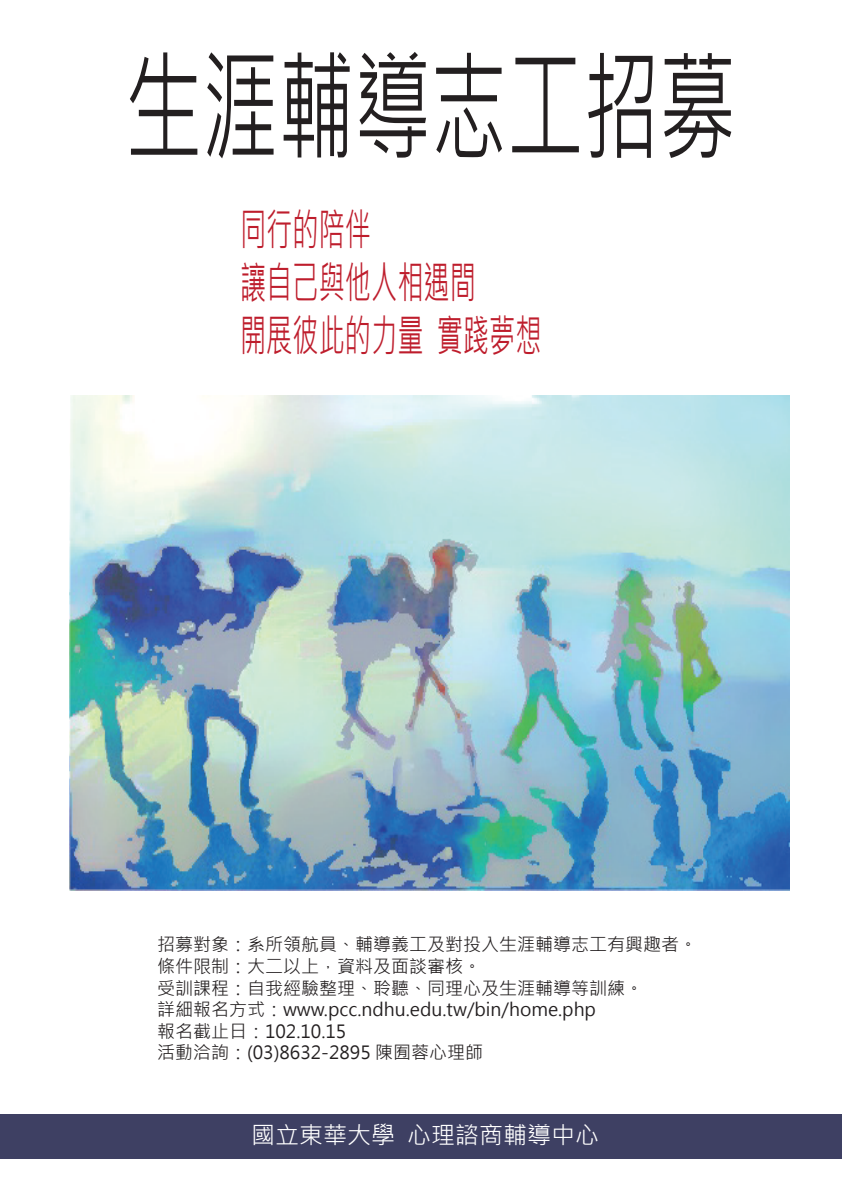
<style>
.page{position:relative;width:842px;height:1191px;background:#fff}
.page>*{position:absolute;margin:0;border:0;box-sizing:border-box;transform-origin:0 0}
.t1{font:120px "Microsoft Jheng Hei";color:#231f20;scale:.64 1}
.t2{font:44.2px/53.1px "Microsoft Jheng Hei";color:#be1d2c;scale:.59 1}
.t3{font:24px "Microsoft Jheng Hei";color:#fff}
.t4{font:18px/21.6px "Microsoft Jheng Hei";color:#231f20}
</style>
<div class="page">
<img style="left:69px;top:395px;width:720px;height:495px">
<div style="left:0;top:1114px;width:842px;height:44px;background:#3e4063"></div>
<h1 class="t1" style="left:126px;top:32px;width:955px">生涯輔導志工招募</h1>
<h2 class="t2" style="left:240px;top:203px;width:513px">同行的陪伴<br>讓自己與他人相遇間<br>開展彼此的力量 實踐夢想</h2>
<p class="t4" style="left:157px;top:934px;width:541px">招募對象：系所領航員、輔導義工及對投入生涯輔導志工有興趣者。條件限制：大二以上，資料及面談審核。<br>受訓課程：自我經驗整理、聆聽、同理心及生涯輔導等訓練。<br>詳細報名方式：www.pcc.ndhu.edu.tw/bin/home.php<br>報名截止日：102.10.15<br>活動洽詢：(03)8632-2895 陳囿蓉心理師</p>
<h3 class="t3" style="left:251px;top:1120px;width:349px">國立東華大學 心理諮商輔導中心</h3>
</div>
